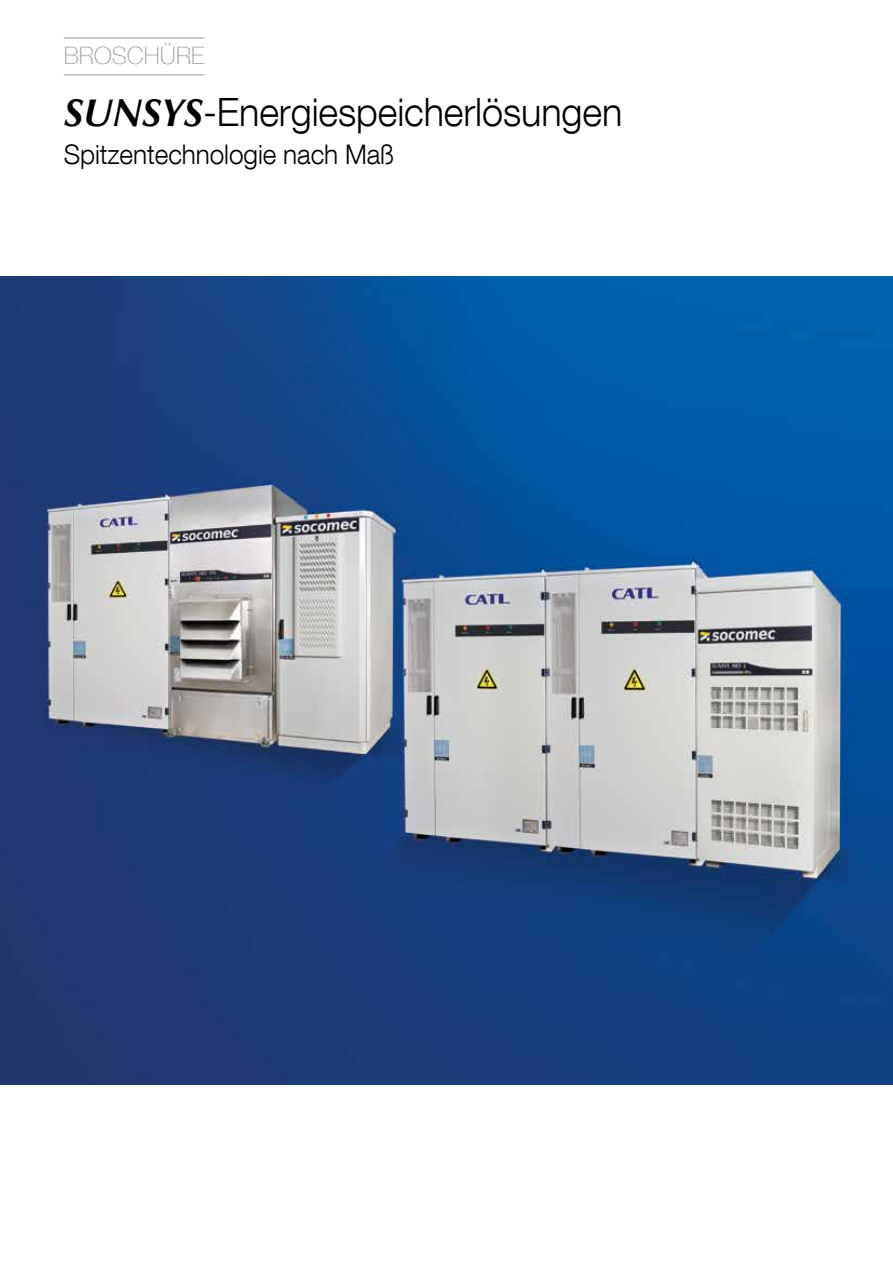
<style>
.page{position:relative;width:893px;height:1263px;background:#fff}
.page>*{position:absolute;margin:0;border:0;box-sizing:border-box;transform-origin:0 0}
.t1{font:300 39px "Helvetica Neue LT Com";letter-spacing:-.005em;color:#000}
.t2{font:300 27px "Helvetica Neue LT Com";letter-spacing:-.005em;color:#000}
.t3{font:100 24px "Helvetica Neue LT Com";color:#9d9d9c}
.s1{font-family:"Optima LT Std";font-weight:700;font-style:italic}
</style>
<div class="page">
<img style="left:0;top:276px;width:893px;height:808px">
<hr style="left:64px;top:38px;width:141px;height:1px;background:#9d9d9c">
<hr style="left:64px;top:75px;width:141px;height:1px;background:#9d9d9c">
<p class="t3" style="left:64px;top:41px;width:142px">BROSCHÜRE</p>
<p class="t1" style="left:64px;top:89px;width:560px"><span class="s1">SUNSYS</span>-Energiespeicherlösungen</p>
<p class="t2" style="left:64px;top:138px;width:332px">Spitzentechnologie nach Maß</p>
</div>
